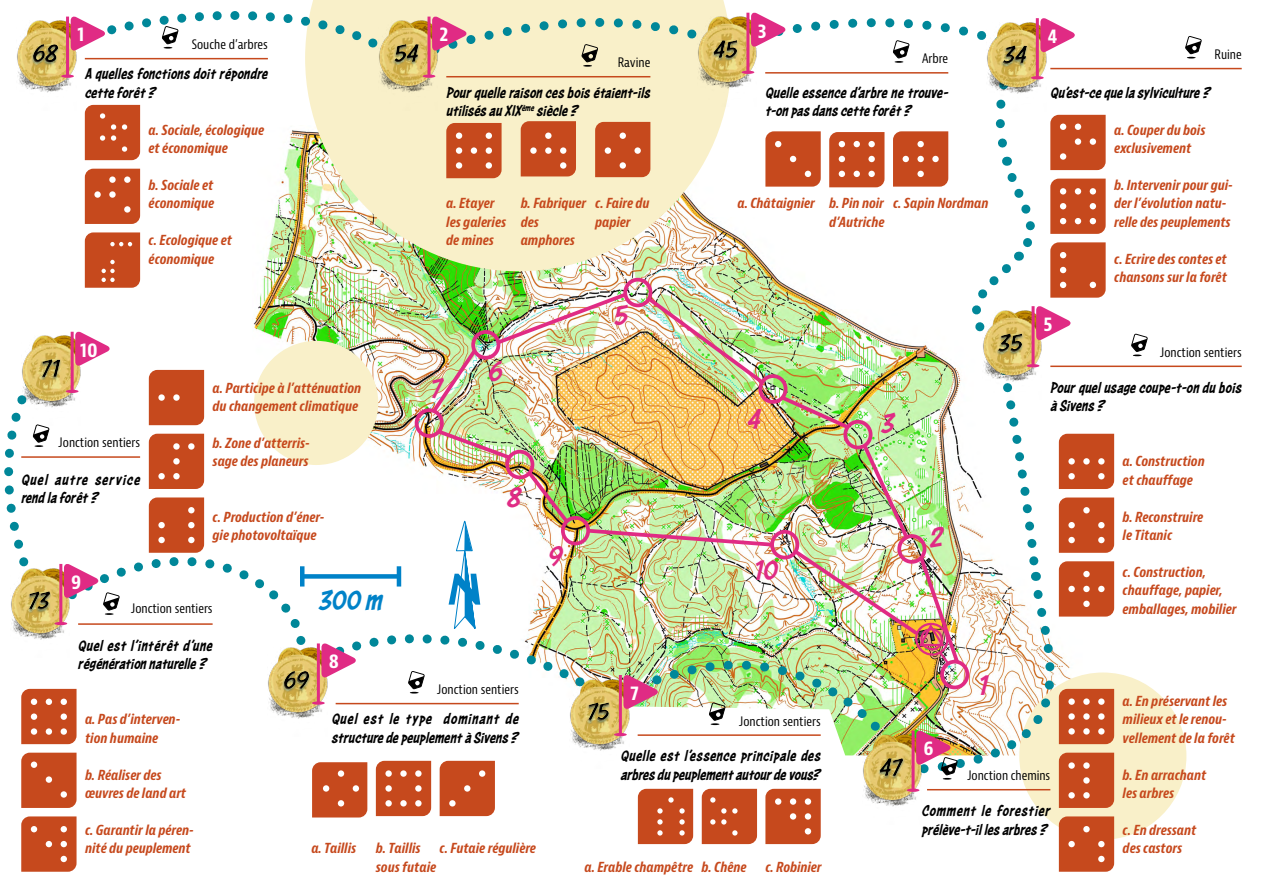
<style>
.page{position:relative;width:1263px;height:893px;background:#fff}
.page>*{position:absolute;margin:0;border:0;box-sizing:border-box;transform-origin:0 0}
.Numéros_carte{font:italic 30px "Astounder Squared LCBB";color:#e02b84}
.txt_règles{font:italic 30px "Astounder Squared LCBB";color:#0082c8}
.Numéros_Petit{font:700 condensed 19.5px "Bernina Sans";color:#fff}
.Questions{font:italic 16.5px/18.5px "Astounder Squared LCBB";color:#000}
.Questions-2{font:italic 16.5px/18.5px "Astounder Squared LCBB";letter-spacing:.055em;color:#000}
.Réponses{font:italic 700 condensed 13.5px/18.5px "Bernina Sans";color:#c6491d}
.Emplacement{font:condensed 12.75px "Bernina Sans";color:#000}
</style>
<div class="page">
<div style="left:1019px;top:672px;width:167px;height:168px;background:#f9f0c9;border-radius:50%"></div>
<hr style="left:1050px;top:68px;width:192px;height:1px;background:#c6491d">
<hr style="left:1050px;top:366px;width:192px;height:1px;background:#c6491d">
<svg style="left:1185px;top:36px;width:17px;height:23px"></svg>
<svg style="left:1131px;top:333px;width:17px;height:23px"></svg>
<img style="left:4px;top:0;width:1110px;height:872px">
<p class="Numéros_Petit" style="left:78px;top:22px;width:8px">1</p>
<p class="Numéros_Petit" style="left:439px;top:22px;width:10px">2</p>
<p class="Numéros_Petit" style="left:758px;top:18px;width:10px">3</p>
<p class="Numéros_Petit" style="left:1048px;top:24px;width:11px">4</p>
<p class="Emplacement" style="left:192px;top:37px;width:78px">Souche d’arbres</p>
<p class="Emplacement" style="left:618px;top:55px;width:34px">Ravine</p>
<p class="Emplacement" style="left:922px;top:51px;width:28px">Arbre</p>
<p class="Emplacement" style="left:1214px;top:46px;width:29px">Ruine</p>
<p class="Questions" style="left:85px;top:65px;width:184px">A quelles fonctions doit répondre cette forêt ?</p>
<p class="Questions" style="left:446px;top:83px;width:205px">Pour quelle raison ces bois étaient-ils utilisés au XIX<sup>ème</sup> siècle ?</p>
<p class="Questions" style="left:765px;top:83px;width:185px">Quelle essence d’arbre ne trouve&shy;t-on pas dans cette forêt ?</p>
<p class="Questions" style="left:1050px;top:83px;width:161px">Qu’est-ce que la sylviculture ?</p>
<p class="Réponses" style="left:149px;top:121px;width:117px">a. Sociale, écologique et économique</p>
<p class="Réponses" style="left:149px;top:176px;width:67px">b. Sociale et économique</p>
<p class="Réponses" style="left:149px;top:232px;width:85px">c. Ecologique et économique</p>
<p class="Numéros_Petit" style="left:80px;top:337px;width:19px">10</p>
<p class="Emplacement" style="left:59px;top:435px;width:83px">Jonction sentiers</p>
<p class="Questions-2" style="left:21px;top:470px;width:120px">Quel autre service rend la forêt ?</p>
<p class="Réponses" style="left:213px;top:379px;width:150px">a. Participe à l’atténuation du changement climatique</p>
<p class="Réponses" style="left:213px;top:434px;width:99px">b. Zone d’atterris&shy;sage des planeurs</p>
<p class="Réponses" style="left:213px;top:508px;width:113px">c. Production d’éner&shy;gie photovoltaïque</p>
<p class="Numéros_Petit" style="left:71px;top:570px;width:12px">9</p>
<p class="Emplacement" style="left:131px;top:601px;width:83px">Jonction sentiers</p>
<p class="Questions" style="left:78px;top:636px;width:136px">Quel est l’intérêt d’une régénération naturelle ?</p>
<p class="txt_règles" style="left:319px;top:584px;width:65px">300 m</p>
<p class="Numéros_Petit" style="left:329px;top:649px;width:12px">8</p>
<p class="Réponses" style="left:446px;top:195px;width:61px">a. Etayer les galeries de mines</p>
<p class="Réponses" style="left:737px;top:195px;width:79px">a. Châtaignier</p>
<p class="Réponses" style="left:521px;top:195px;width:67px">b. Fabriquer des amphores</p>
<p class="Réponses" style="left:829px;top:195px;width:57px">b. Pin noir d’Autriche</p>
<p class="Réponses" style="left:595px;top:195px;width:56px">c. Faire du papier</p>
<p class="Réponses" style="left:893px;top:195px;width:97px">c. Sapin Nordman</p>
<p class="Numéros_carte" style="left:430px;top:371px;width:13px">7</p>
<p class="Numéros_carte" style="left:488px;top:354px;width:16px">6</p>
<p class="Numéros_carte" style="left:507px;top:480px;width:15px">8</p>
<p class="Numéros_carte" style="left:548px;top:540px;width:15px">9</p>
<p class="Numéros_carte" style="left:614px;top:299px;width:15px">5</p>
<p class="Numéros_carte" style="left:747px;top:403px;width:14px">4</p>
<p class="Numéros_carte" style="left:881px;top:406px;width:14px">3</p>
<p class="Numéros_carte" style="left:754px;top:554px;width:25px">10</p>
<p class="Numéros_carte" style="left:929px;top:520px;width:15px">2</p>
<p class="Réponses" style="left:1114px;top:121px;width:93px">a. Couper du bois exclusivement</p>
<p class="Réponses" style="left:1114px;top:176px;width:120px">b. Intervenir pour gui&shy;der l’évolution natu&shy;relle des peuplements</p>
<p class="Numéros_Petit" style="left:1043px;top:312px;width:11px">5</p>
<p class="Réponses" style="left:1114px;top:250px;width:114px">c. Ecrire des contes et chansons sur la forêt</p>
<p class="Emplacement" style="left:1160px;top:344px;width:83px">Jonction sentiers</p>
<p class="Questions" style="left:1050px;top:378px;width:193px">Pour quel usage coupe-t-on du bois à Sivens ?</p>
<p class="Réponses" style="left:1123px;top:453px;width:84px">a. Construction et chauffage</p>
<p class="Réponses" style="left:1123px;top:508px;width:82px">b. Reconstruire le Titanic</p>
<p class="Réponses" style="left:1123px;top:563px;width:115px">c. Construction, chauffage, papier, emballages, mobilier</p>
<p class="Réponses" style="left:85px;top:711px;width:97px">a. Pas d’interven&shy;tion humaine</p>
<p class="Réponses" style="left:85px;top:766px;width:103px">b. Réaliser des œuvres de land art</p>
<p class="Emplacement" style="left:437px;top:681px;width:83px">Jonction sentiers</p>
<p class="Questions" style="left:332px;top:710px;width:189px">Quel est le type dominant de structure de peuplement à Sivens ?</p>
<p class="Numéros_Petit" style="left:630px;top:681px;width:10px">7</p>
<p class="Emplacement" style="left:739px;top:713px;width:83px">Jonction sentiers</p>
<p class="Questions" style="left:621px;top:747px;width:202px">Quelle est l’essence principale des arbres du peuplement autour de vous?</p>
<p class="Numéros_Petit" style="left:923px;top:736px;width:12px">6</p>
<p class="Numéros_carte" style="left:978px;top:669px;width:10px">1</p>
<p class="Emplacement" style="left:967px;top:768px;width:84px">Jonction chemins</p>
<p class="Réponses" style="left:1123px;top:692px;width:114px">a. En préservant les milieux et le renou&shy;vellement de la forêt</p>
<p class="Réponses" style="left:1123px;top:766px;width:85px">b. En arrachant les arbres</p>
<p class="Réponses" style="left:85px;top:821px;width:110px">c. Garantir la péren&shy;nité du peuplement</p>
<p class="Réponses" style="left:311px;top:840px;width:46px">a. Taillis</p>
<p class="Réponses" style="left:376px;top:840px;width:62px">b. Taillis sous futaie</p>
<p class="Réponses" style="left:440px;top:840px;width:98px">c. Futaie régulière</p>
<p class="Réponses" style="left:585px;top:858px;width:110px">a. Erable champêtre</p>
<p class="Réponses" style="left:702px;top:858px;width:47px">b. Chêne</p>
<p class="Réponses" style="left:765px;top:858px;width:58px">c. Robinier</p>
<p class="Questions" style="left:922px;top:802px;width:130px">Comment le forestier prélève-t-il les arbres ?</p>
<p class="Réponses" style="left:1123px;top:821px;width:75px">c. En dressant des castors</p>
</div>
